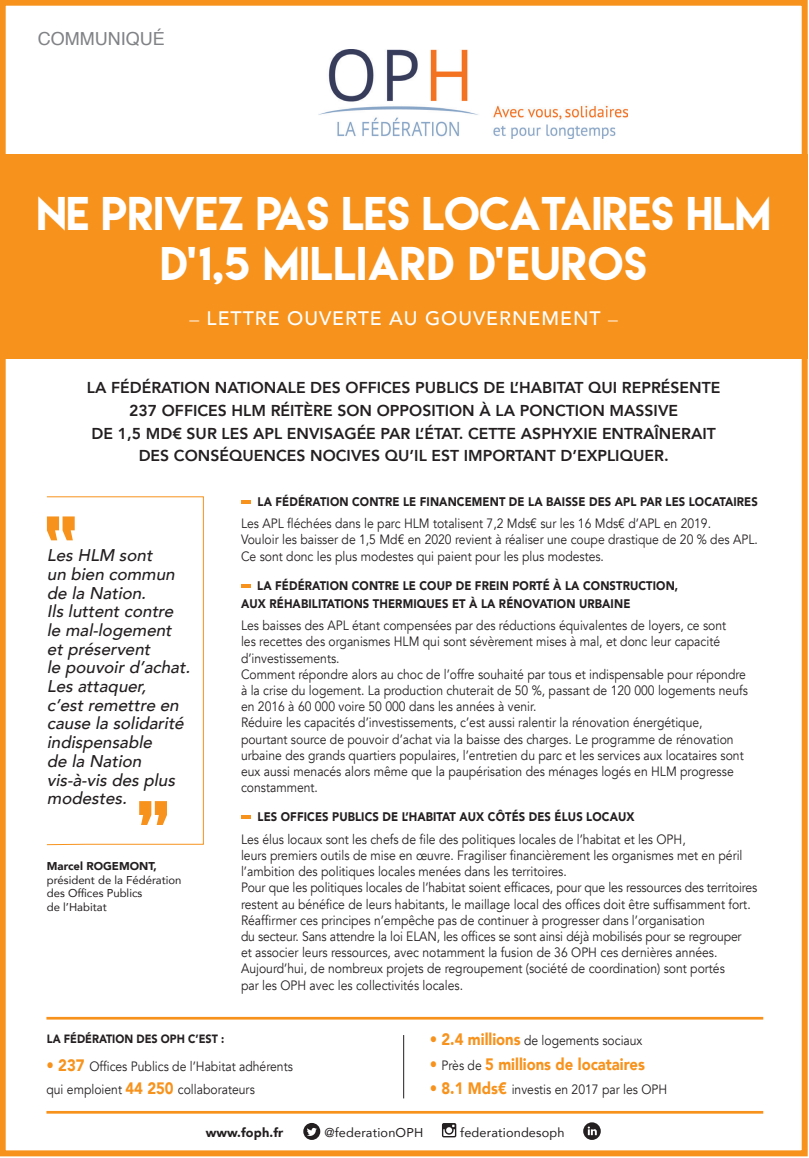
<style>
.page{position:relative;width:809px;height:1158px;background:#fff}
.page>*{position:absolute;margin:0;border:0;box-sizing:border-box;transform-origin:0 0}
.t1{font:42px/50.4px "Lemon Milk";color:#fff;text-align:center}
.t2{font:500 19.5px "Avenir";letter-spacing:.05em;color:#fff}
.t3{font:18px "Helvetica";color:#808285}
.t4{font:italic 500 16.95px/18.8px "Avenir";color:#231f20}
.t5{font:900 16.5px "Avenir";color:#f7931d;scale:.9 1}
.t6{font:800 15.75px/23px "Avenir";color:#231f20;text-align:center}
.t7{font:13.5px/16.2px "Avenir";color:#231f20;scale:.9 1}
.t8{font:12.75px "Avenir";letter-spacing:.01em;color:#231f20}
.t9{font:900 12.75px "Avenir";letter-spacing:.01em;color:#231f20}
.t10{font:900 12.45px/18px "Avenir";letter-spacing:.01em;color:#231f20;scale:.9 1}
.t11{font:900 12px "Avenir";color:#231f20;scale:.9 1}
.t12{font:11.25px/13.6px "Avenir";color:#231f20}
.t13{font:900 11.25px "Avenir";color:#231f20}
.s1{font-weight:900;font-size:16.5px;color:#f7931d}
.s2{font-weight:400;font-size:13.5px;color:#231f20}
</style>
<div class="page">
<div style="left:0;top:0;width:808px;height:1156px;border:6px solid #f7931d"></div>
<img style="left:318px;top:50px;width:309px;height:89px">
<div style="left:0;top:154px;width:808px;height:204px;background:#f7931d"></div>
<hr style="left:403px;top:1035px;width:1px;height:63px;background:#231f20">
<hr style="left:46px;top:1017px;width:717px;height:2px;background:#f7931d">
<hr style="left:46px;top:1111px;width:717px;height:3px;background:#f7931d">
<svg style="left:46px;top:496px;width:158px;height:349px"></svg>
<svg style="left:241px;top:500px;width:9px;height:3px"></svg>
<svg style="left:241px;top:584px;width:9px;height:3px"></svg>
<svg style="left:241px;top:816px;width:9px;height:3px"></svg>
<div style="left:303px;top:1123px;width:17px;height:17px;background:#231f20;border-radius:50%"></div>
<svg style="left:307px;top:1128px;width:10px;height:8px"></svg>
<svg style="left:442px;top:1123px;width:14px;height:14px"></svg>
<svg style="left:583px;top:1122px;width:18px;height:18px"></svg>
<svg style="left:588px;top:1126px;width:9px;height:9px"></svg>
<h3 class="t3" style="left:38px;top:25px;width:128px">COMMUNIQUÉ</h3>
<h1 class="t1" style="left:37px;top:187px;width:735px">NE PRIVEZ PAS LES LOCATAIRES HLM<br>D’1,5 MILLIARD D’EUROS</h1>
<h2 class="t2" style="left:189px;top:302px;width:430px">_ LETTRE OUVERTE AU GOUVERNEMENT _</h2>
<p class="t6" style="left:87px;top:376px;width:635px">LA FÉDÉRATION NATIONALE DES OFFICES PUBLICS DE L’HABITAT QUI REPRÉSENTE 237 OFFICES HLM RÉITÈRE SON OPPOSITION À LA PONCTION MASSIVE<br>DE 1,5 MD€ SUR LES APL ENVISAGÉE PAR L’ÉTAT. CETTE ASPHYXIE ENTRAÎNERAIT DES CONSÉQUENCES NOCIVES QU’IL EST IMPORTANT D’EXPLIQUER.</p>
<p class="t4" style="left:47px;top:545px;width:150px">LesHLM sont<br>un bien commun de laNation.<br>Ilsluttentcontre le mal-logement etpréservent<br>le pouvoird’achat.<br>Lesattaquer, c’estremettre en cause lasolidarité indispensable<br>de laNation vis-à-visdesplus modestes.</p>
<p class="t13" style="left:47px;top:856px;width:112px">Marcel ROGEMONT,</p>
<p class="t12" style="left:47px;top:872px;width:136px">président de la Fédération des Offices Publics<br>de l’Habitat</p>
<p class="t10" style="left:258px;top:492px;width:557px">LA FÉDÉRATION CONTRE LE FINANCEMENT DE LA BAISSE DES APL PAR LES LOCATAIRES</p>
<p class="t7" style="left:241px;top:516px;width:576px">Les APL fléchées dans le parc HLM totalisent 7,2 Mds€ sur les 16 Mds€ d’APL en 2019.<br>Vouloir les baisser de 1,5 Md€ en 2020 revient à réaliser une coupe drastique de 20 % des APL.<br>Ce sont donc les plus modestes qui paient pour les plus modestes.</p>
<p class="t10" style="left:241px;top:576px;width:487px;text-indent:16px">LA FÉDÉRATION CONTRE LE COUP DE FREIN PORTÉ À LA CONSTRUCTION,<br>AUX RÉHABILITATIONS THERMIQUES ET À LA RÉNOVATION URBAINE</p>
<p class="t7" style="left:241px;top:618px;width:565px">Les baisses des APL étant compensées par des réductions équivalentes de loyers, ce sont<br>les recettes des organismes HLM qui sont sévèrement mises à mal, et donc leur capacité d’investissements.<br>Comment répondre alors au choc de l’offre souhaité par tous et indispensable pour répondre à la crise du logement. La production chuterait de 50 %, passant de 120 000 logements neufs en 2016 à 60 000 voire 50 000 dans les années à venir.<br>Réduire les capacités d’investissements, c’est aussi ralentir la rénovation énergétique, pourtant source de pouvoir d’achat via la baisse des charges. Le programme de rénovation urbaine des grands quartiers populaires, l’entretien du parc et les services aux locataires sont eux aussi menacés alors même que la paupérisation des ménages logés en HLM progresse constamment.</p>
<p class="t10" style="left:258px;top:807px;width:420px">LES OFFICES PUBLICS DE L’HABITAT AUX CÔTÉS DES ÉLUS LOCAUX</p>
<p class="t7" style="left:241px;top:831px;width:575px">Les élus locaux sont les chefs de file des politiques locales de l’habitat et les OPH,<br>leurs premiers outils de mise en œuvre. Fragiliser financièrement les organismes met en péril l’ambition des politiques locales menées dans les territoires.<br>Pour que les politiques locales de l’habitat soient efficaces, pour que les ressources des territoires restent au bénéfice de leurs habitants, le maillage local des offices doit être suffisamment fort.<br>Réaffirmer ces principes n’empêche pas de continuer à progresser dans l’organisation<br>du secteur. Sans attendre la loi ELAN, les offices se sont ainsi déjà mobilisés pour se regrouper<br>et associer leurs ressources, avec notamment la fusion de 36 OPH ces dernières années.<br>Aujourd’hui, de nombreux projets de regroupement (société de coordination) sont portés<br>par les OPH avec les collectivités locales.</p>
<p class="t11" style="left:47px;top:1028px;width:199px">LA FÉDÉRATION DES OPH C’EST :</p>
<p class="t7" style="left:46px;top:1055px;width:275px;line-height:22.5px"><span class="s1">• 237</span> Offices Publics de l’Habitat adhérents qui emploient <span class="s1">44 250</span> collaborateurs</p>
<p class="t7" style="left:430px;top:1033px;width:238px"><span class="s1">• 2.4 millions</span> de logements sociaux</p>
<p class="t5" style="left:430px;top:1050px;width:241px">• <span class="s2">Près de</span> 5 millions de locataires</p>
<p class="t7" style="left:430px;top:1081px;width:265px"><span class="s1">• 8.1 Mds€</span> investis en 2017 par les OPH</p>
<p class="t9" style="left:206px;top:1122px;width:79px">www.foph.fr</p>
<p class="t8" style="left:324px;top:1123px;width:100px">@federationOPH</p>
<p class="t8" style="left:460px;top:1123px;width:106px">federationdesoph</p>
</div>
